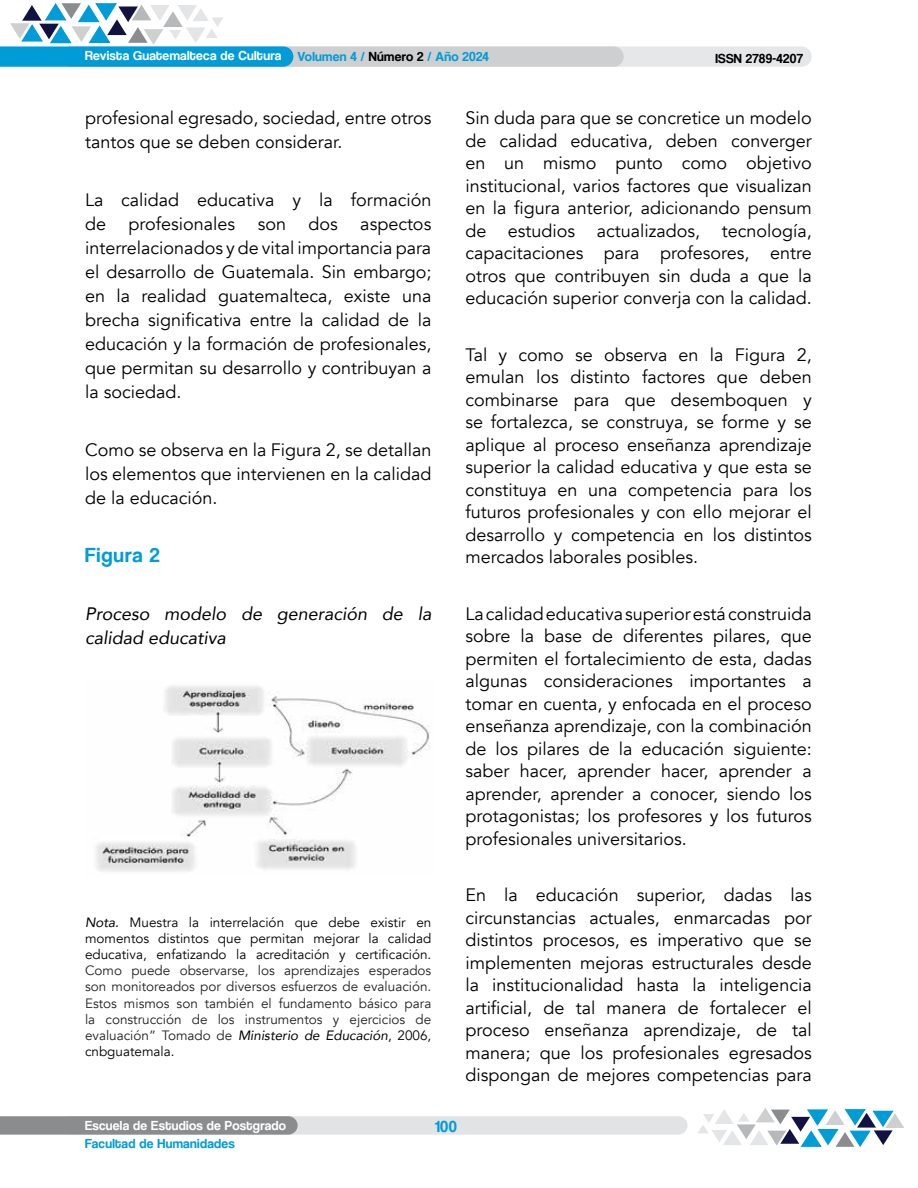
<style>
.page{position:relative;width:918px;height:1188px;background:#fff}
.page>*{position:absolute;margin:0;border:0;box-sizing:border-box;transform-origin:0 0}
.t1{font:21px "Coolvetica Rg";letter-spacing:.05em;color:#009cd7}
.t2{font:18px/22.5px "Avenir";color:#000;text-align:justify}
.t3{font:italic 18px/24px "Avenir";color:#000}
.t4{font:16.5px "Coolvetica Rg";color:#009cd7}
.t5{font:13.5px/16.2px "Avenir";color:#202122;text-align:justify}
.t6{font:13.5px/16.2px "Avenir";color:#000;text-align:justify}
.t7{font:13.5px "Coolvetica Rg";letter-spacing:.025em;color:#fff}
.t8{font:13.5px "Coolvetica Rg";letter-spacing:.025em;color:#009cd7}
.t9{font:13.5px "Coolvetica Rg";letter-spacing:.025em;color:#000}
.s1{color:#009cd7}
.s2{color:#000}
.s3{font-style:italic}
.s4{font-style:italic;color:#000}
</style>
<div class="page">
<div style="left:60px;top:1116px;width:628px;height:19px;background:#e2e3e4;border-radius:9px"></div>
<div style="left:248px;top:46px;width:564px;height:21px;background:#e6e7e8;border-radius:10px"></div>
<div style="left:60px;top:46px;width:564px;height:21px;background:#cdcfd0;border-radius:10px"></div>
<svg style="left:0;top:1116px;width:298px;height:19px;background:#8d8f91"></svg>
<svg style="left:0;top:3px;width:293px;height:64px"></svg>
<svg style="left:698px;top:1108px;width:206px;height:39px"></svg>
<img style="left:96px;top:686px;width:335px;height:186px">
<p class="t7" style="left:85px;top:48px;width:405px">Revista Guatemalteca de Cultura <span class="s1">Volumen 4 /</span> <span class="s2">Número 2</span> <span class="s1">/ Año 2024</span></p>
<p class="t9" style="left:715px;top:50px;width:89px">ISSN 2789-4207</p>
<p class="t2" style="left:85px;top:106px;width:348px;line-height:24px">profesional egresado, sociedad, entre otros tantos que se deben considerar.</p>
<p class="t2" style="left:85px;top:188px;width:348px;line-height:24px">La calidad educativa y la formación de profesionales son dos aspectos interrelacionados y de vital importancia para el desarrollo de Guatemala. Sin embargo; en la realidad guatemalteca, existe una brecha significativa entre la calidad de la educación y la formación de profesionales, que permitan su desarrollo y contribuyan a la sociedad.</p>
<p class="t2" style="left:85px;top:438px;width:348px;line-height:24px">Como se observa en la Figura 2, se detallan los elementos que intervienen en la calidad de la educación.</p>
<p class="t1" style="left:85px;top:543px;width:76px">Figura 2</p>
<p class="t3" style="left:85px;top:602px;width:348px">Proceso modelo de generación de la calidad educativa</p>
<p class="t6" style="left:85px;top:914px;width:348px"><span class="s3">Nota.</span> Muestra la interrelación que debe existir en momentos distintos que permitan mejorar la calidad educativa, enfatizando la acreditación y certificación.</p>
<p class="t5" style="left:85px;top:963px;width:348px">Como puede observarse, los aprendizajes esperados son monitoreados por diversos esfuerzos de evaluación.<br>Estos mismos son también el fundamento básico para la construcción de los instrumentos y ejercicios de evaluación” Tomado de <span class="s4">Ministerio de Educación</span><span class="s2">, 2006, cnbguatemala.</span></p>
<p class="t2" style="left:465px;top:107px;width:348px">Sin duda para que se concretice un modelo de calidad educativa, deben converger en un mismo punto como objetivo institucional, varios factores que visualizan en la figura anterior, adicionando pensum de estudios actualizados, tecnología, capacitaciones para profesores, entre otros que contribuyen sin duda a que la educación superior converja con la calidad.</p>
<p class="t2" style="left:465px;top:344px;width:348px">Tal y como se observa en la Figura 2, emulan los distinto factores que deben combinarse para que desemboquen y se fortalezca, se construya, se forme y se aplique al proceso enseñanza aprendizaje superior la calidad educativa y que esta se constituya en una competencia para los futuros profesionales y con ello mejorar el desarrollo y competencia en los distintos mercados laborales posibles.</p>
<p class="t2" style="left:465px;top:603px;width:348px">La calidad educativa superior está construida sobre la base de diferentes pilares, que permiten el fortalecimiento de esta, dadas algunas consideraciones importantes a tomar en cuenta, y enfocada en el proceso enseñanza aprendizaje, con la combinación de los pilares de la educación siguiente: saber hacer, aprender hacer, aprender a aprender, aprender a conocer, siendo los protagonistas; los profesores y los futuros profesionales universitarios.</p>
<p class="t2" style="left:465px;top:884px;width:348px">En la educación superior, dadas las circunstancias actuales, enmarcadas por distintos procesos, es imperativo que se implementen mejoras estructurales desde la institucionalidad hasta la inteligencia artificial, de tal manera de fortalecer el proceso enseñanza aprendizaje, de tal manera; que los profesionales egresados dispongan de mejores competencias para</p>
<p class="t7" style="left:85px;top:1117px;width:203px">Escuela de Estudios de Postgrado</p>
<p class="t8" style="left:85px;top:1135px;width:151px">Facultad de Humanidades</p>
<p class="t4" style="left:435px;top:1117px;width:23px">100</p>
</div>
